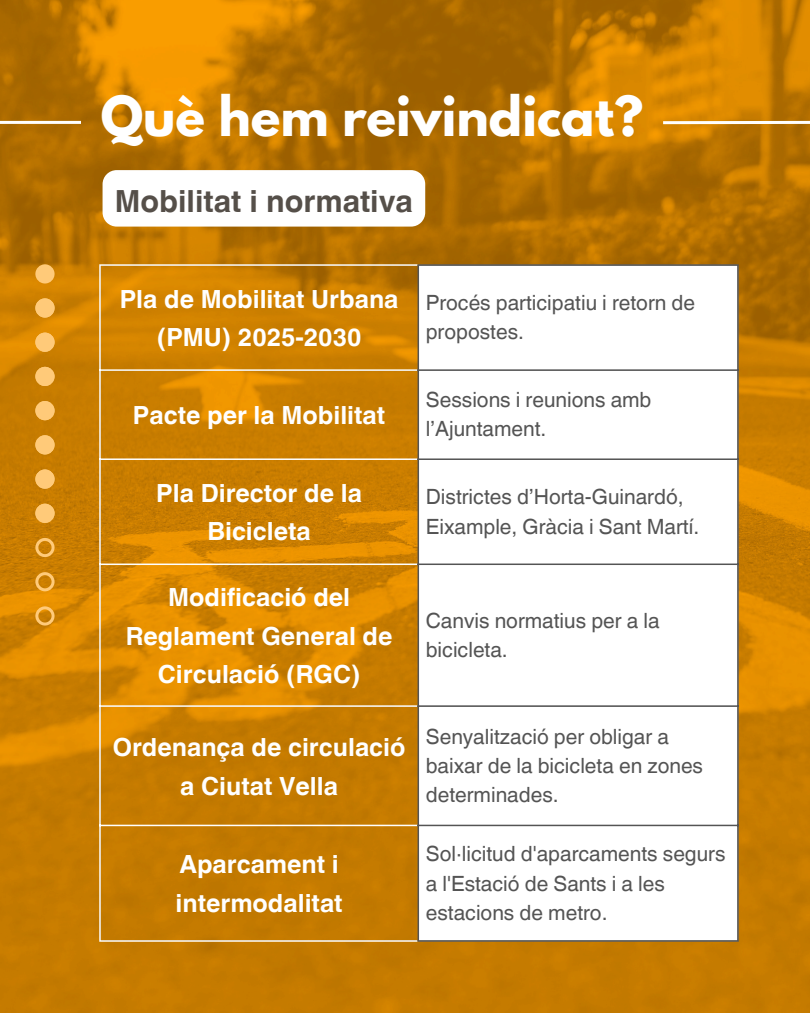
<style>
.page{position:relative;width:810px;height:1013px;background:#fff}
.page>*{position:absolute;margin:0;border:0;box-sizing:border-box;transform-origin:0 0}
.t1{font:700 49px "League Spartan";color:#fff}
.t2{font:700 30.5px "Helvetica World";color:#554f49}
.t3{font:700 25px/38.2px "Helvetica World";color:#fff;text-align:center}
.t4{font:21px/29.2px "Helvetica World";color:#545454}
</style>
<div class="page">
<img style="left:0;top:0;width:810px;height:1012px">
<hr style="left:0;top:121px;width:81px;height:3px;background:#fff">
<hr style="left:663px;top:121px;width:147px;height:3px;background:#fff">
<svg style="left:419px;top:266px;width:318px;height:674px"></svg>
<hr style="left:99px;top:266px;width:2px;height:674px;background:#fff">
<hr style="left:99px;top:264px;width:319px;height:2px;background:#fff">
<hr style="left:99px;top:369px;width:319px;height:2px;background:#fff">
<hr style="left:99px;top:458px;width:319px;height:2px;background:#fff">
<hr style="left:99px;top:563px;width:319px;height:2px;background:#fff">
<hr style="left:99px;top:705px;width:319px;height:2px;background:#fff">
<hr style="left:99px;top:824px;width:319px;height:2px;background:#fff">
<hr style="left:99px;top:940px;width:319px;height:1px;background:#fff">
<hr style="left:418px;top:266px;width:1px;height:674px;background:#545454">
<hr style="left:737px;top:266px;width:2px;height:674px;background:#545454">
<hr style="left:418px;top:264px;width:321px;height:2px;background:#545454">
<hr style="left:418px;top:369px;width:321px;height:2px;background:#545454">
<hr style="left:418px;top:458px;width:321px;height:2px;background:#545454">
<hr style="left:418px;top:563px;width:321px;height:2px;background:#545454">
<hr style="left:418px;top:705px;width:321px;height:2px;background:#545454">
<hr style="left:418px;top:824px;width:321px;height:2px;background:#545454">
<hr style="left:418px;top:940px;width:321px;height:1px;background:#545454">
<svg style="left:103px;top:170px;width:322px;height:56px"></svg>
<div style="left:35px;top:264px;width:20px;height:19px;background:#ffca79;border-radius:50%"></div>
<svg style="left:35px;top:298px;width:20px;height:19px"></svg>
<svg style="left:35px;top:332px;width:20px;height:20px"></svg>
<svg style="left:35px;top:367px;width:20px;height:19px"></svg>
<svg style="left:35px;top:401px;width:20px;height:19px"></svg>
<svg style="left:35px;top:435px;width:20px;height:19px"></svg>
<svg style="left:35px;top:469px;width:20px;height:19px"></svg>
<svg style="left:35px;top:503px;width:20px;height:20px"></svg>
<svg style="left:35px;top:572px;width:20px;height:19px"></svg>
<svg style="left:35px;top:606px;width:20px;height:19px"></svg>
<svg style="left:35px;top:538px;width:20px;height:19px"></svg>
<p class="t1" style="left:101px;top:92px;width:544px">Què hem reivindicat?</p>
<p class="t2" style="left:115px;top:176px;width:300px">Mobilitat i normativa</p>
<p class="t3" style="left:120px;top:277px;width:280px">Pla de Mobilitat Urbana (PMU) 2025-2030</p>
<p class="t4" style="left:426px;top:288px;width:271px">Procés participatiu i retorn de propostes.</p>
<h1 class="t3" style="left:133px;top:393px;width:254px">Pacte per la Mobilitat</h1>
<p class="t4" style="left:426px;top:385px;width:227px">Sessions i reunions amb l’Ajuntament.</p>
<p class="t3" style="left:156px;top:471px;width:207px">Pla Director de la<br>Bicicleta</p>
<p class="t4" style="left:426px;top:482px;width:275px">Districtes d’Horta-Guinardó,<br>Eixample, Gràcia i Sant Martí.</p>
<p class="t3" style="left:126px;top:575px;width:268px">Modificació del<br>Reglament General de<br>Circulació (RGC)</p>
<p class="t4" style="left:426px;top:606px;width:235px">Canvis normatius per a la bicicleta.</p>
<p class="t3" style="left:113px;top:725px;width:294px">Ordenança de circulació a Ciutat Vella</p>
<p class="t4" style="left:426px;top:721px;width:279px">Senyalització per obligar a baixar de la bicicleta en zones determinades.</p>
<p class="t3" style="left:176px;top:843px;width:169px;text-align:left">Aparcament i intermodalitat</p>
<p class="t4" style="left:426px;top:839px;width:301px">Sol·licitud d'aparcaments segurs a l'Estació de Sants i a les estacions de metro.</p>
</div>
